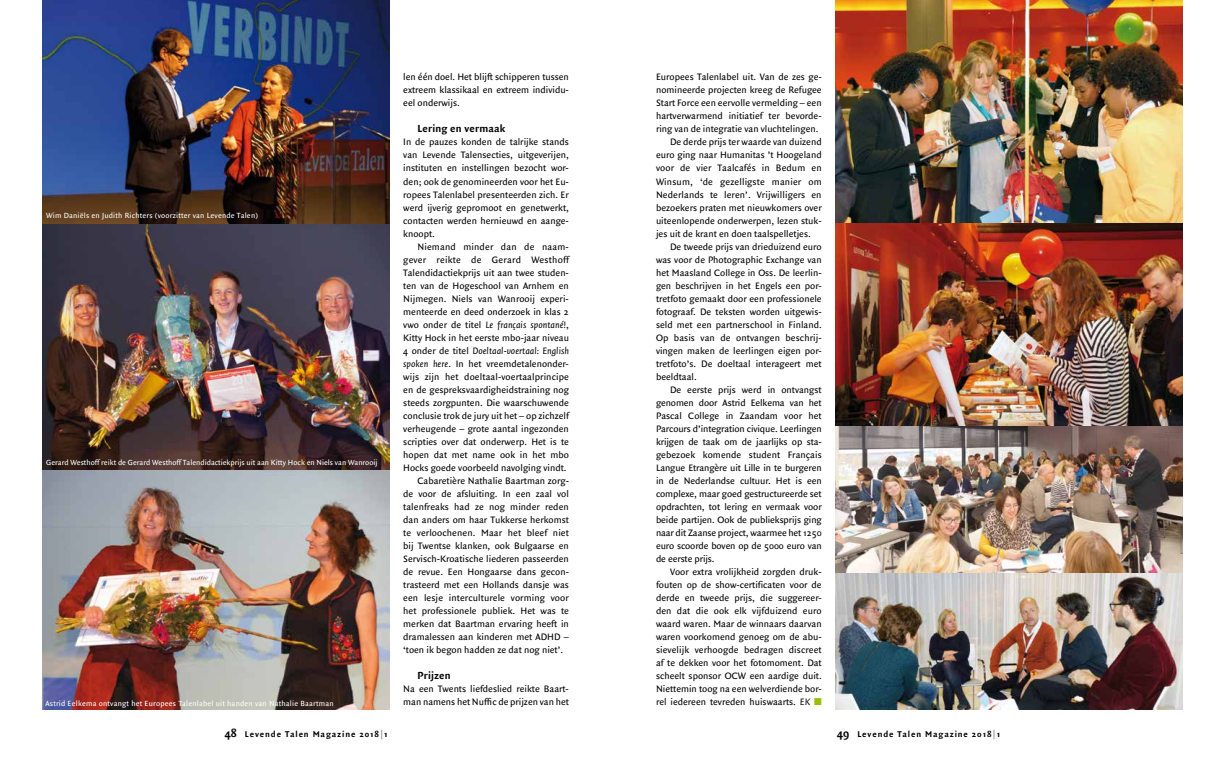
<style>
.page{position:relative;width:1225px;height:766px;background:#fff}
.page>*{position:absolute;margin:0;border:0;box-sizing:border-box;transform-origin:0 0}
.t1{font:700 11px "Quadraat Sans";letter-spacing:.015em;color:#000}
.t2{font:10px/13px "Quadraat Sans";color:#000;text-align:justify}
.t3{font:italic 10px "Quadraat Sans";color:#000}
.t4{font:10px "Quadraat Sans";letter-spacing:.02em;color:#000}
.t5{font:700 9px "Quadraat Sans";letter-spacing:.1em;color:#000}
.t6{font:8px "Quadraat Sans";letter-spacing:.025em;color:#fff}
.t7{font:8px "Quadraat Sans";color:#fff}
.s1{font-style:normal}
.s2{font-style:italic}
.s3{color:#97bf0d}
.s4{font-size:12px}
.s5{color:#9a9b9d}
</style>
<div class="page">
<img style="left:835px;top:572px;width:347px;height:137px">
<img style="left:43px;top:0;width:346px;height:709px">
<img style="left:835px;top:0;width:347px;height:426px">
<img style="left:835px;top:426px;width:347px;height:146px">
<p class="t6" style="left:46px;top:210px;width:213px">Wim Daniëls en Judith Richters (voorzitter van Levende Talen)</p>
<p class="t7" style="left:46px;top:458px;width:333px">Gerard Westhoff reikt de Gerard Westhoff Talendidactiekprijs uit aan Kitty Hock en Niels van Wanrooij</p>
<p class="t6" style="left:45px;top:698px;width:290px">Astrid Eelkema ontvangt het Europees Talenlabel uit handen van Nathalie Baartman</p>
<p class="t2" style="left:403px;top:71px;width:167px">len één doel. Het blijft schipperen tussen extreem klassikaal en extreem individu&shy;eel onderwijs.</p>
<p class="t1" style="left:417px;top:123px;width:90px">Lering en vermaak</p>
<p class="t2" style="left:403px;top:136px;width:167px">In de pauzes konden de talrijke stands van Levende Talensecties, uitgeverijen, instituten en instellingen bezocht wor&shy;den; ook de genomineerden voor het Eu&shy;ropees Talenlabel presenteerden zich. Er werd ijverig gepromoot en genetwerkt, contacten werden hernieuwd en aange&shy;knoopt.</p>
<p class="t2" style="left:417px;top:240px;width:153px">Niemand minder dan de naam-</p>
<p class="t4" style="left:403px;top:253px;width:167px">gever reikte de Gerard Westhoff</p>
<p class="t2" style="left:403px;top:266px;width:167px">Talendidactiekprijs uit aan twee studen-</p>
<p class="t2" style="left:403px;top:279px;width:167px">ten van de Hogeschool van Arnhem en</p>
<p class="t2" style="left:403px;top:292px;width:167px">Nijmegen. Niels van Wanrooij experi-</p>
<p class="t2" style="left:403px;top:305px;width:167px">menteerde en deed onderzoek in klas 2</p>
<p class="t3" style="left:403px;top:319px;width:167px"><span class="s1">vwo onder de titel</span> Le français spontané!<span class="s1">,</span></p>
<p class="t2" style="left:403px;top:331px;width:167px">Kitty Hock in het eerste mbo-jaar niveau</p>
<p class="t3" style="left:403px;top:345px;width:167px"><span class="s1">4 onder de titel</span> Doeltaal-voertaal: English</p>
<p class="t2" style="left:403px;top:357px;width:167px"><span class="s2">spoken here</span>. In het vreemdetalenonder-</p>
<p class="t2" style="left:403px;top:370px;width:167px">wijs zijn het doeltaal-voertaalprincipe</p>
<p class="t2" style="left:403px;top:383px;width:167px">en de gespreksvaardigheidstraining nog</p>
<p class="t2" style="left:403px;top:396px;width:167px">steeds zorgpunten. Die waarschuwende</p>
<p class="t2" style="left:403px;top:409px;width:167px">conclusie trok de jury uit het – op zichzelf</p>
<p class="t2" style="left:403px;top:422px;width:167px">verheugende – grote aantal ingezonden</p>
<p class="t2" style="left:403px;top:435px;width:167px">scripties over dat onderwerp. Het is te</p>
<p class="t2" style="left:403px;top:448px;width:167px">hopen dat met name ook in het mbo</p>
<p class="t2" style="left:403px;top:461px;width:165px">Hocks goede voorbeeld navolging vindt.</p>
<p class="t2" style="left:417px;top:474px;width:153px">Cabaretière Nathalie Baartman zorg-</p>
<p class="t2" style="left:403px;top:487px;width:167px">de voor de afsluiting. In een zaal vol</p>
<p class="t2" style="left:403px;top:500px;width:167px">talenfreaks had ze nog minder reden</p>
<p class="t2" style="left:403px;top:513px;width:167px">dan anders om haar Tukkerse herkomst</p>
<p class="t2" style="left:403px;top:526px;width:167px">te verloochenen. Maar het bleef niet</p>
<p class="t2" style="left:403px;top:539px;width:167px">bij Twentse klanken, ook Bulgaarse en</p>
<p class="t2" style="left:403px;top:552px;width:167px">Servisch-Kroatische liederen passeerden</p>
<p class="t2" style="left:403px;top:565px;width:167px">de revue. Een Hongaarse dans gecon-</p>
<p class="t2" style="left:403px;top:578px;width:167px">trasteerd met een Hollands dansje was</p>
<p class="t2" style="left:403px;top:591px;width:167px">een lesje interculturele vorming voor</p>
<p class="t2" style="left:403px;top:604px;width:167px">het professionele publiek. Het was te</p>
<p class="t2" style="left:403px;top:617px;width:167px">merken dat Baartman ervaring heeft in</p>
<p class="t2" style="left:403px;top:630px;width:167px">dramalessen aan kinderen met ADHD –</p>
<p class="t2" style="left:403px;top:643px;width:161px">‘toen ik begon hadden ze dat nog niet’.</p>
<p class="t1" style="left:417px;top:669px;width:35px">Prijzen</p>
<p class="t2" style="left:403px;top:682px;width:167px">Na een Twents liefdeslied reikte Baart&shy;man namens het Nuffic de prijzen van het</p>
<p class="t2" style="left:656px;top:71px;width:167px">Europees Talenlabel uit. Van de zes ge-</p>
<p class="t2" style="left:656px;top:84px;width:167px">nomineerde projecten kreeg de Refugee</p>
<p class="t2" style="left:656px;top:97px;width:167px">Start Force een eervolle vermelding – een</p>
<p class="t2" style="left:656px;top:110px;width:167px">hartverwarmend initiatief ter bevorde-</p>
<p class="t2" style="left:656px;top:123px;width:164px">ring van de integratie van vluchtelingen.</p>
<p class="t2" style="left:670px;top:136px;width:153px">De derde prijs ter waarde van duizend</p>
<p class="t2" style="left:656px;top:149px;width:167px">euro ging naar Humanitas ’t Hoogeland</p>
<p class="t2" style="left:656px;top:162px;width:167px">voor de vier Taalcafés in Bedum en</p>
<p class="t2" style="left:656px;top:175px;width:167px">Winsum, ‘de gezelligste manier om</p>
<p class="t2" style="left:656px;top:188px;width:167px">Nederlands te leren’. Vrijwilligers en</p>
<p class="t2" style="left:656px;top:201px;width:167px">bezoekers praten met nieuwkomers over</p>
<p class="t2" style="left:656px;top:214px;width:167px">uiteenlopende onderwerpen, lezen stuk-</p>
<p class="t2" style="left:656px;top:227px;width:156px">jes uit de krant en doen taalspelletjes.</p>
<p class="t2" style="left:670px;top:240px;width:153px">De tweede prijs van drieduizend euro</p>
<p class="t2" style="left:656px;top:253px;width:167px">was voor de Photographic Exchange van</p>
<p class="t2" style="left:656px;top:266px;width:167px">het Maasland College in Oss. De leerlin-</p>
<p class="t2" style="left:656px;top:279px;width:167px">gen beschrijven in het Engels een por-</p>
<p class="t2" style="left:656px;top:292px;width:167px">tretfoto gemaakt door een professionele</p>
<p class="t2" style="left:656px;top:305px;width:167px">fotograaf. De teksten worden uitgewis-</p>
<p class="t2" style="left:656px;top:318px;width:167px">seld met een partnerschool in Finland.</p>
<p class="t2" style="left:656px;top:331px;width:167px">Op basis van de ontvangen beschrij-</p>
<p class="t2" style="left:656px;top:344px;width:167px">vingen maken de leerlingen eigen por-</p>
<p class="t2" style="left:656px;top:357px;width:167px">tretfoto’s. De doeltaal interageert met</p>
<p class="t2" style="left:656px;top:370px;width:42px">beeldtaal.</p>
<p class="t2" style="left:670px;top:383px;width:153px">De eerste prijs werd in ontvangst</p>
<p class="t2" style="left:656px;top:396px;width:167px">genomen door Astrid Eelkema van het</p>
<p class="t2" style="left:656px;top:409px;width:167px">Pascal College in Zaandam voor het</p>
<p class="t2" style="left:656px;top:422px;width:167px">Parcours d’integration civique. Leerlingen</p>
<p class="t2" style="left:656px;top:435px;width:167px">krijgen de taak om de jaarlijks op sta-</p>
<p class="t2" style="left:656px;top:448px;width:167px">gebezoek komende student Français</p>
<p class="t2" style="left:656px;top:461px;width:167px">Langue Etrangère uit Lille in te burgeren</p>
<p class="t2" style="left:656px;top:474px;width:167px">in de Nederlandse cultuur. Het is een</p>
<p class="t2" style="left:656px;top:487px;width:167px">complexe, maar goed gestructureerde set</p>
<p class="t2" style="left:656px;top:500px;width:167px">opdrachten, tot lering en vermaak voor</p>
<p class="t2" style="left:656px;top:513px;width:167px">beide partijen. Ook de publieksprijs ging</p>
<p class="t2" style="left:656px;top:526px;width:167px">naar dit Zaanse project, waarmee het 1250</p>
<p class="t2" style="left:656px;top:539px;width:167px">euro scoorde boven op de 5000 euro van</p>
<p class="t2" style="left:656px;top:552px;width:60px">de eerste prijs.</p>
<p class="t2" style="left:670px;top:565px;width:153px">Voor extra vrolijkheid zorgden druk-</p>
<p class="t2" style="left:656px;top:578px;width:167px">fouten op de show-certificaten voor de</p>
<p class="t2" style="left:656px;top:591px;width:167px">derde en tweede prijs, die suggereer-</p>
<p class="t2" style="left:656px;top:604px;width:167px">den dat die ook elk vijfduizend euro</p>
<p class="t2" style="left:656px;top:617px;width:167px">waard waren. Maar de winnaars daarvan</p>
<p class="t2" style="left:656px;top:630px;width:167px">waren voorkomend genoeg om de abu-</p>
<p class="t2" style="left:656px;top:643px;width:167px">sievelijk verhoogde bedragen discreet</p>
<p class="t2" style="left:656px;top:656px;width:167px">af te dekken voor het fotomoment. Dat</p>
<p class="t2" style="left:656px;top:669px;width:167px">scheelt sponsor OCW een aardige duit.</p>
<p class="t2" style="left:656px;top:682px;width:167px">Niettemin toog na een welverdiende bor-</p>
<p class="t2" style="left:656px;top:695px;width:167px">rel iedereen tevreden huiswaarts. <span class="s2">EK</span> <span class="s3">■</span></p>
<p class="t5" style="left:225px;top:729px;width:165px"><span class="s4">48</span> Levende Talen Magazine 2018<span class="s5">|</span>1</p>
<p class="t5" style="left:837px;top:729px;width:165px"><span class="s4">49</span> Levende Talen Magazine 2018<span class="s5">|</span>1</p>
</div>
